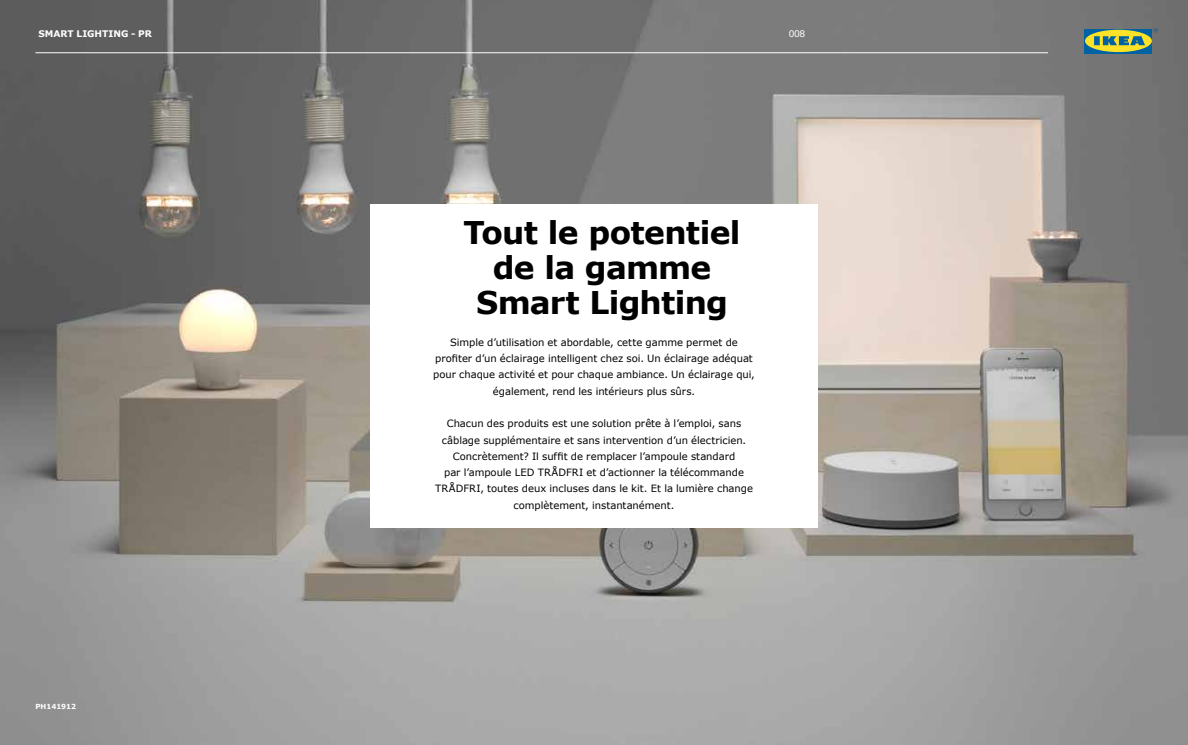
<style>
.page{position:relative;width:1188px;height:745px;background:#fff}
.page>*{position:absolute;margin:0;border:0;box-sizing:border-box;transform-origin:0 0}
.t1{font:700 31.25px/35px "Verdana";letter-spacing:-.025em;color:#000;text-align:center}
.t2{font:10px/16.2px "Verdana";letter-spacing:-.005em;color:#000;text-align:center}
.t3{font:700 9.12px "Verdana IKEA";color:#fff}
.t4{font:9.12px "Verdana IKEA";color:#fff}
.t5{font:700 7px "Verdana";color:#fff}
</style>
<div class="page">
<img style="left:0;top:0;width:1187px;height:744px">
<hr style="left:35px;top:52px;width:1012px;height:1px;background:#fff">
<svg style="left:1084px;top:29px;width:67px;height:24px"></svg>
<div style="left:1084px;top:30px;width:67px;height:22px;background:#fde228;border-radius:50%"></div>
<svg style="left:1094px;top:36px;width:50px;height:9px"></svg>
<svg style="left:1152px;top:28px;width:5px;height:4px"></svg>
<div style="left:370px;top:204px;width:447px;height:323px;background:#fff"></div>
<p class="t3" style="left:38px;top:28px;width:115px">SMART LIGHTING - PR</p>
<p class="t4" style="left:788px;top:28px;width:18px">008</p>
<h1 class="t1" style="left:463px;top:214px;width:278px">Tout le potentiel de la gamme<br>Smart Lighting</h1>
<p class="t5" style="left:35px;top:701px;width:42px">PH141912</p>
<p class="t2" style="left:433px;top:334px;width:323px">Simple d’utilisation et abordable, cette gamme permet de profiter d’un éclairage intelligent chez soi. Un éclairage adéquat pour chaque activité et pour chaque ambiance. Un éclairage qui, également, rend les intérieurs plus sûrs.</p>
<p class="t2" style="left:435px;top:415px;width:319px">Chacun des produits est une solution prête à l’emploi, sans câblage supplémentaire et sans intervention d’un électricien.<br>Concrètement? Il suffit de remplacer l’ampoule standard<br>par l’ampoule LED TRÅDFRI et d’actionner la télécommande TRÅDFRI, toutes deux incluses dans le kit. Et la lumière change complètement, instantanément.</p>
</div>
